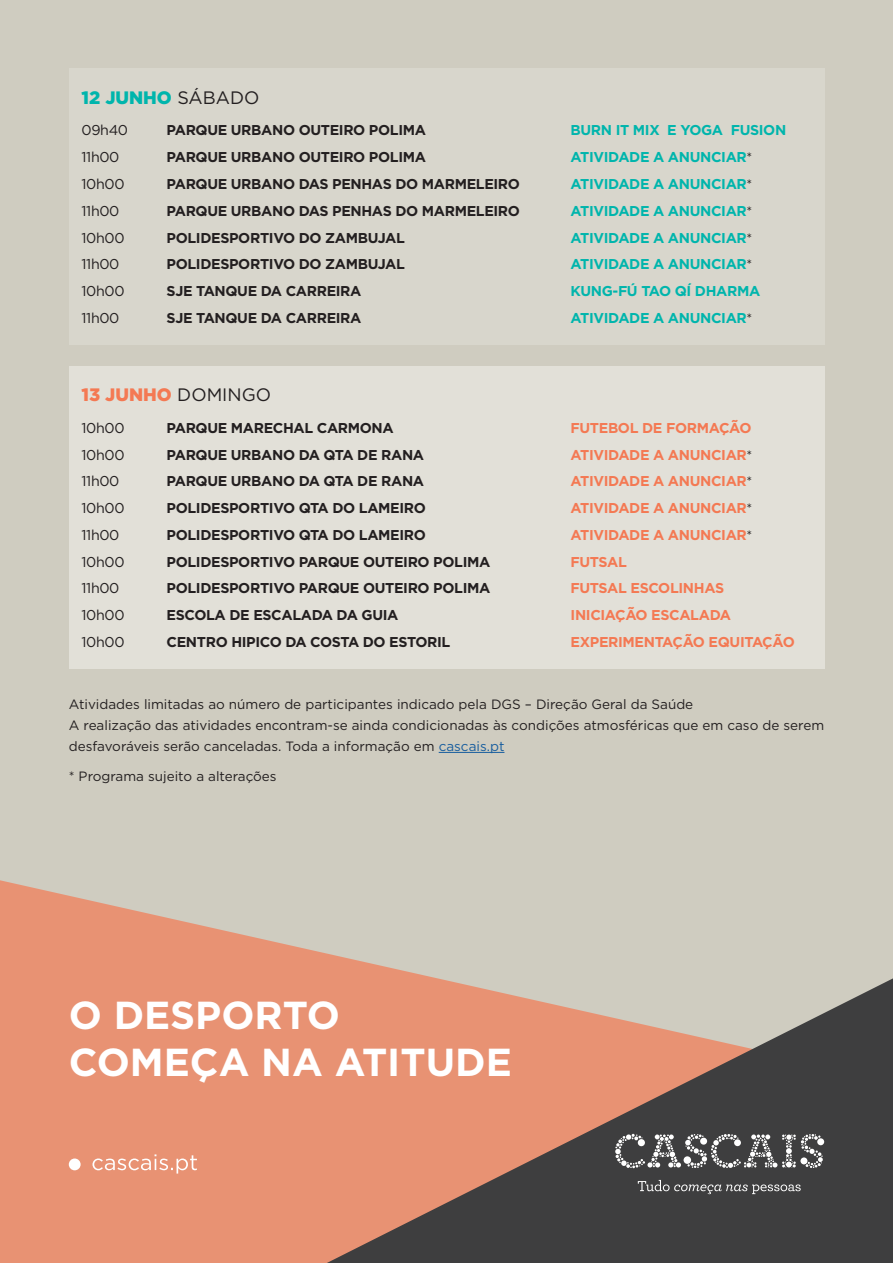
<style>
.page{position:relative;width:893px;height:1263px;background:#cfccc0}
.page>*{position:absolute;margin:0;border:0;box-sizing:border-box;transform-origin:0 0}
.t1{font:700 39px/46.8px "Gotham";color:#fff}
.t2{font:900 18px "Gotham";color:#f47953}
.t3{font:900 18px "Gotham";color:#00b5ac}
.t4{font:700 14.25px "Gotham";letter-spacing:-.025em;color:#231f20}
.t5{font:700 14.25px "Gotham";letter-spacing:-.025em;color:#f47953}
.t6{font:700 14.25px "Gotham";letter-spacing:-.025em;color:#00b5ac}
.t7{font:14.25px "Gotham";letter-spacing:-.025em;color:#231f20}
.t8{font:13.5px/21px "Gotham";color:#231f20}
.s1{font-weight:400;color:#231f20}
.s2{font-weight:400;font-size:13.5px;color:#231f20}
.s3{color:#175d9e}
</style>
<div class="page">
<div style="left:69px;top:366px;width:755px;height:303px;background:#e2e0d8"></div>
<div style="left:69px;top:69px;width:755px;height:276px;background:#d8d6cc"></div>
<svg style="left:0;top:880px;width:435px;height:383px;fill:#e89273"></svg>
<svg style="left:327px;top:978px;width:566px;height:285px;background:#957062"></svg>
<svg style="left:638px;top:1180px;width:163px;height:14px;background:#5f5f60"></svg>
<svg style="left:615px;top:1134px;width:209px;height:34px;background:#707070"></svg>
<svg style="left:92px;top:1154px;width:105px;height:19px;background:#eca78e"></svg>
<div style="left:69px;top:1158px;width:12px;height:12px;background:#fff;border-radius:50%"></div>
<hr style="left:439px;top:752px;width:65px;height:1px;background:#175d9e">
<p class="t3" style="left:82px;top:85px;width:179px">12 JUNHO <span class="s1">SÁBADO</span></p>
<p class="t7" style="left:82px;top:121px;width:48px">09h40</p>
<p class="t4" style="left:167px;top:121px;width:261px">PARQUE URBANO OUTEIRO POLIMA</p>
<p class="t6" style="left:571px;top:121px;width:217px">BURN IT MIX E YOGA FUSION</p>
<p class="t7" style="left:82px;top:148px;width:39px">11h00</p>
<p class="t4" style="left:167px;top:148px;width:261px">PARQUE URBANO OUTEIRO POLIMA</p>
<p class="t6" style="left:571px;top:148px;width:183px">ATIVIDADE A ANUNCIAR<span class="s2">*</span></p>
<p class="t7" style="left:82px;top:175px;width:45px">10h00</p>
<p class="t4" style="left:167px;top:174px;width:355px">PARQUE URBANO DAS PENHAS DO MARMELEIRO</p>
<p class="t6" style="left:571px;top:174px;width:183px">ATIVIDADE A ANUNCIAR<span class="s2">*</span></p>
<p class="t7" style="left:82px;top:202px;width:39px">11h00</p>
<p class="t4" style="left:167px;top:201px;width:355px">PARQUE URBANO DAS PENHAS DO MARMELEIRO</p>
<p class="t6" style="left:571px;top:201px;width:183px">ATIVIDADE A ANUNCIAR<span class="s2">*</span></p>
<p class="t7" style="left:82px;top:228px;width:45px">10h00</p>
<p class="t4" style="left:167px;top:228px;width:240px">POLIDESPORTIVO DO ZAMBUJAL</p>
<p class="t6" style="left:571px;top:228px;width:183px">ATIVIDADE A ANUNCIAR<span class="s2">*</span></p>
<p class="t7" style="left:82px;top:255px;width:39px">11h00</p>
<p class="t4" style="left:167px;top:255px;width:240px">POLIDESPORTIVO DO ZAMBUJAL</p>
<p class="t6" style="left:571px;top:255px;width:183px">ATIVIDADE A ANUNCIAR<span class="s2">*</span></p>
<p class="t7" style="left:82px;top:282px;width:45px">10h00</p>
<p class="t4" style="left:167px;top:281px;width:196px">SJE TANQUE DA CARREIRA</p>
<p class="t6" style="left:571px;top:281px;width:191px">KUNG-FÚ TAO QÍ DHARMA</p>
<p class="t7" style="left:82px;top:309px;width:39px">11h00</p>
<p class="t4" style="left:167px;top:308px;width:196px">SJE TANQUE DA CARREIRA</p>
<p class="t6" style="left:571px;top:308px;width:183px">ATIVIDADE A ANUNCIAR<span class="s2">*</span></p>
<p class="t2" style="left:82px;top:382px;width:191px">13 JUNHO <span class="s1">DOMINGO</span></p>
<p class="t7" style="left:82px;top:419px;width:45px">10h00</p>
<p class="t4" style="left:167px;top:418px;width:229px">PARQUE MARECHAL CARMONA</p>
<p class="t5" style="left:571px;top:418px;width:182px">FUTEBOL DE FORMAÇÃO</p>
<p class="t7" style="left:82px;top:445px;width:45px">10h00</p>
<p class="t4" style="left:167px;top:445px;width:259px">PARQUE URBANO DA QTA DE RANA</p>
<p class="t5" style="left:571px;top:445px;width:183px">ATIVIDADE A ANUNCIAR<span class="s2">*</span></p>
<p class="t7" style="left:82px;top:472px;width:39px">11h00</p>
<p class="t4" style="left:167px;top:472px;width:259px">PARQUE URBANO DA QTA DE RANA</p>
<p class="t5" style="left:571px;top:472px;width:183px">ATIVIDADE A ANUNCIAR<span class="s2">*</span></p>
<p class="t7" style="left:82px;top:499px;width:45px">10h00</p>
<p class="t4" style="left:167px;top:499px;width:261px">POLIDESPORTIVO QTA DO LAMEIRO</p>
<p class="t5" style="left:571px;top:499px;width:183px">ATIVIDADE A ANUNCIAR<span class="s2">*</span></p>
<p class="t7" style="left:82px;top:526px;width:39px">11h00</p>
<p class="t4" style="left:167px;top:525px;width:261px">POLIDESPORTIVO QTA DO LAMEIRO</p>
<p class="t5" style="left:571px;top:525px;width:183px">ATIVIDADE A ANUNCIAR<span class="s2">*</span></p>
<p class="t7" style="left:82px;top:552px;width:45px">10h00</p>
<p class="t4" style="left:167px;top:552px;width:325px">POLIDESPORTIVO PARQUE OUTEIRO POLIMA</p>
<p class="t5" style="left:571px;top:552px;width:58px">FUTSAL</p>
<p class="t7" style="left:82px;top:579px;width:39px">11h00</p>
<p class="t4" style="left:167px;top:579px;width:325px">POLIDESPORTIVO PARQUE OUTEIRO POLIMA</p>
<p class="t5" style="left:571px;top:579px;width:155px">FUTSAL ESCOLINHAS</p>
<p class="t7" style="left:82px;top:606px;width:45px">10h00</p>
<p class="t4" style="left:167px;top:606px;width:233px">ESCOLA DE ESCALADA DA GUIA</p>
<p class="t5" style="left:571px;top:606px;width:162px">INICIAÇÃO ESCALADA</p>
<p class="t7" style="left:82px;top:633px;width:45px">10h00</p>
<p class="t4" style="left:167px;top:632px;width:285px">CENTRO HIPICO DA COSTA DO ESTORIL</p>
<p class="t5" style="left:571px;top:632px;width:226px">EXPERIMENTAÇÃO EQUITAÇÃO</p>
<p class="t8" style="left:69px;top:693px;width:626px">Atividades limitadas ao número de participantes indicado pela DGS – Direção Geral da Saúde</p>
<p class="t8" style="left:69px;top:714px;width:757px">A realização das atividades encontram-se ainda condicionadas às condições atmosféricas que em caso de serem desfavoráveis serão canceladas. Toda a informação em <span class="s3">cascais.pt</span></p>
<p class="t8" style="left:69px;top:765px;width:209px">* Programa sujeito a alterações</p>
<p class="t1" style="left:69px;top:992px;width:445px">O DESPORTO<br>COMEÇA NA ATITUDE</p>
</div>
